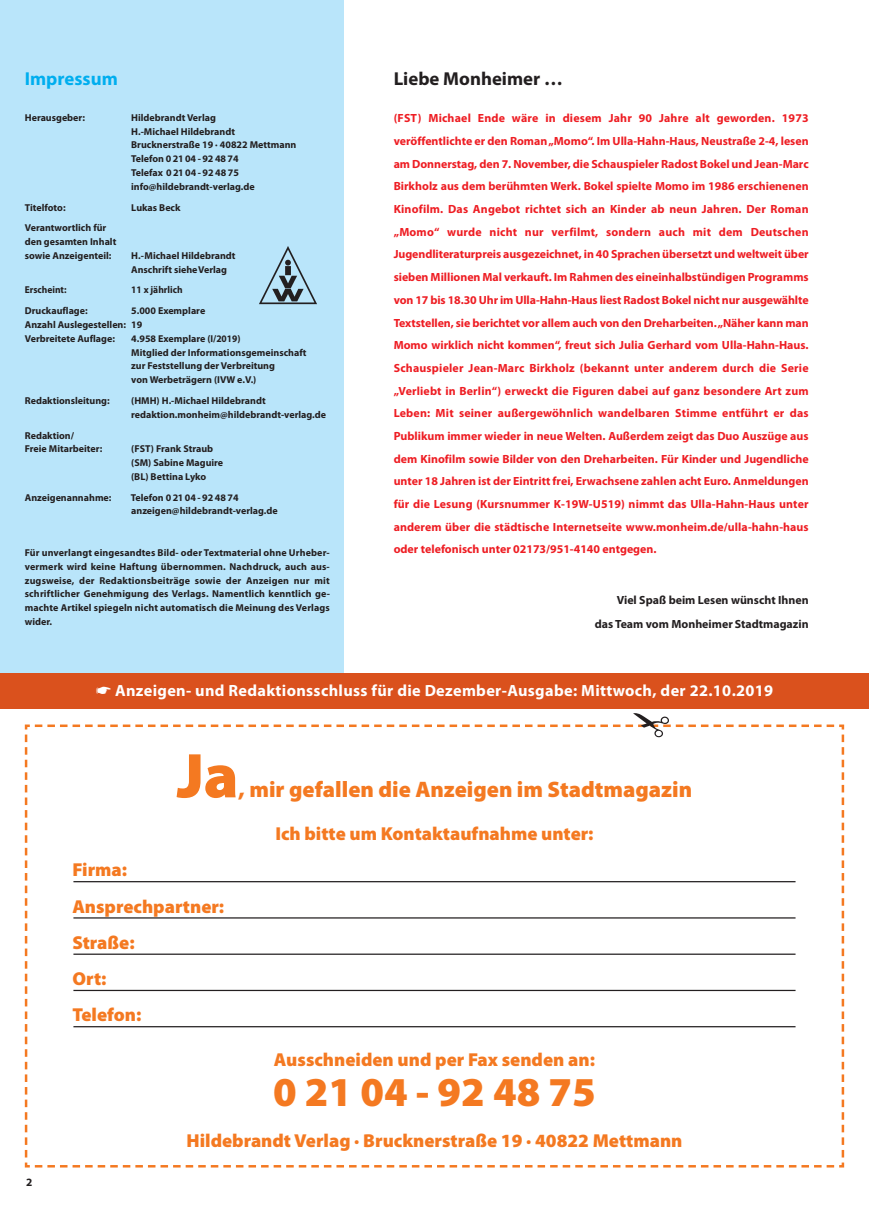
<style>
.page{position:relative;width:869px;height:1205px;background:#fff}
.page>*{position:absolute;margin:0;border:0;box-sizing:border-box;transform-origin:0 0}
.t1{font:900 63.75px "Myriad Pro";color:#f47921}
.t2{font:900 41.25px "Myriad Pro";color:#f47921}
.t3{font:900 22.5px "Myriad Pro";color:#f47921}
.t4{font:900 18.75px/36.2px "Myriad Pro";color:#f47921}
.t5{font:700 18.75px "Myriad Pro";color:#231f20}
.t6{font:700 18.75px "Myriad Pro";color:#00aeef}
.t7{font:700 16.25px "Myriad Pro";letter-spacing:.02em;color:#fff}
.t8{font:700 11.88px/22.6px "Myriad Pro";color:#ee1d23;text-align:justify}
.t9{font:700 11.88px/23.5px "Myriad Pro";color:#231f20;text-align:right}
.t10{font:700 10px/13.8px "Myriad Pro";color:#231f20}
.t11{font:700 10px "Myriad Pro";color:#231f20;scale:.95 1}
</style>
<div class="page">
<div style="left:0;top:0;width:344px;height:709px;background:#b9e5fa"></div>
<img style="left:259px;top:246px;width:58px;height:59px">
<div style="left:0;top:673px;width:868px;height:36px;background:#da511d"></div>
<svg style="left:24px;top:724px;width:821px;height:444px"></svg>
<h3 class="t6" style="left:25px;top:72px;width:94px">Impressum</h3>
<h3 class="t5" style="left:393px;top:72px;width:170px">Liebe Monheimer …</h3>
<p class="t8" style="left:393px;top:108px;width:416px">(FST) Michael Ende wäre in diesem Jahr 90 Jahre alt geworden. 1973 veröffentlichte er den Roman „Momo“. Im Ulla-Hahn-Haus, Neustraße 2-4, lesen am Donnerstag, den 7. November, die Schauspieler Radost Bokel und Jean-Marc Birkholz aus dem berühmten Werk. Bokel spielte Momo im 1986 erschienenen Kinofilm. Das Angebot richtet sich an Kinder ab neun Jahren. Der Roman „Momo“ wurde nicht nur verfilmt, sondern auch mit dem Deutschen Jugendliteraturpreis ausgezeichnet, in 40 Sprachen übersetzt und weltweit über sieben Millionen Mal verkauft. Im Rahmen des eineinhalbstündigen Programms von 17 bis 18.30 Uhr im Ulla-Hahn-Haus liest Radost Bokel nicht nur ausgewählte Textstellen, sie berichtet vor allem auch von den Dreharbeiten. „Näher kann man Momo wirklich nicht kommen“, freut sich Julia Gerhard vom Ulla-Hahn-Haus.<br>Schauspieler Jean-Marc Birkholz (bekannt unter anderem durch die Serie „Verliebt in Berlin“) erweckt die Figuren dabei auf ganz besondere Art zum Leben: Mit seiner außergewöhnlich wandelbaren Stimme entführt er das Publikum immer wieder in neue Welten. Außerdem zeigt das Duo Auszüge aus dem Kinofilm sowie Bilder von den Dreharbeiten. Für Kinder und Jugendliche unter 18 Jahren ist der Eintritt frei, Erwachsene zahlen acht Euro. Anmeldungen für die Lesung (Kursnummer K-19W-U519) nimmt das Ulla-Hahn-Haus unter anderem über die städtische Internetseite www.monheim.de/ulla-hahn-haus oder telefonisch unter 02173/951-4140 entgegen.</p>
<p class="t9" style="left:594px;top:589px;width:215px">Viel Spaß beim Lesen wünscht Ihnen<br>das Team vom Monheimer Stadtmagazin</p>
<p class="t10" style="left:25px;top:112px;width:62px">Herausgeber:</p>
<p class="t10" style="left:131px;top:112px;width:167px">Hildebrandt Verlag<br>H.-Michael Hildebrandt<br>Brucknerstraße 19 · 40822 Mettmann<br>Telefon 0 21 04 - 92 48 74<br>Telefax 0 21 04 - 92 48 75 info@hildebrandt-verlag.de</p>
<p class="t10" style="left:25px;top:201px;width:42px">Titelfoto:</p>
<p class="t10" style="left:131px;top:201px;width:51px">Lukas Beck</p>
<p class="t10" style="left:25px;top:222px;width:93px">Verantwortlich für den gesamten Inhalt sowie Anzeigenteil:</p>
<p class="t10" style="left:131px;top:249px;width:106px">H.-Michael Hildebrandt<br>Anschrift sieheVerlag</p>
<p class="t11" style="left:25px;top:286px;width:45px">Erscheint:</p>
<p class="t11" style="left:131px;top:286px;width:56px">11 x jährlich</p>
<p class="t10" style="left:25px;top:305px;width:64px">Druckauflage:</p>
<p class="t10" style="left:25px;top:305px;width:182px;text-indent:106px">5.000 Exemplare<br>Anzahl Auslegestellen: 19<br>Verbreitete Auflage:</p>
<p class="t10" style="left:131px;top:332px;width:177px">4.958 Exemplare (I/2019)<br>Mitglied der Informationsgemeinschaft zur Feststellung der Verbreitung<br>von Werbeträgern (IVW e.V.)</p>
<p class="t10" style="left:25px;top:394px;width:86px">Redaktionsleitung:</p>
<p class="t10" style="left:131px;top:394px;width:196px">(HMH) H.-Michael Hildebrandt redaktion.monheim@hildebrandt-verlag.de</p>
<p class="t10" style="left:25px;top:429px;width:79px">Redaktion/<br>Freie Mitarbeiter:</p>
<p class="t10" style="left:131px;top:443px;width:93px">(FST) Frank Straub (SM) Sabine Maguire (BL) Bettina Lyko</p>
<p class="t10" style="left:25px;top:491px;width:88px">Anzeigenannahme:</p>
<p class="t10" style="left:131px;top:491px;width:148px">Telefon 0 21 04 - 92 48 74 anzeigen@hildebrandt-verlag.de</p>
<p class="t10" style="left:25px;top:547px;width:307px;text-align:justify">Für unverlangt eingesandtes Bild- oder Textmaterial ohne Urheber - vermerk wird keine Haftung übernommen. Nachdruck, auch aus - zugsweise, der Redaktionsbeiträge sowie der An zeigen nur mit schriftlicher Genehmigung des Verlags. Namentlich kenntlich ge&shy;machte Artikel spiegeln nicht auto matisch die Meinung des Verlags wider.</p>
<h3 class="t7" style="left:96px;top:684px;width:678px">☛ Anzeigen- und Redaktionsschluss für die Dezember-Ausgabe: Mittwoch, der 22.10.2019</h3>
<h1 class="t1" style="left:177px;top:752px;width:63px">Ja</h1>
<h3 class="t3" style="left:238px;top:781px;width:455px">, mir gefallen die Anzeigen im Stadtmagazin</h3>
<h3 class="t4" style="left:275px;top:817px;width:319px">Ich bitte um Kontaktaufnahme unter:</h3>
<h3 class="t4" style="left:72px;top:853px;width:153px">Firma:<br>Ansprechpartner:<br>Straße:<br>Ort:<br>Telefon:</h3>
<h3 class="t4" style="left:274px;top:1043px;width:322px">Ausschneiden und per Fax senden an:</h3>
<h2 class="t2" style="left:273px;top:1076px;width:324px">0 21 04 - 92 48 75</h2>
<h3 class="t4" style="left:186px;top:1124px;width:497px">Hildebrandt Verlag · Brucknerstraße 19 · 40822 Mettmann</h3>
</div>
